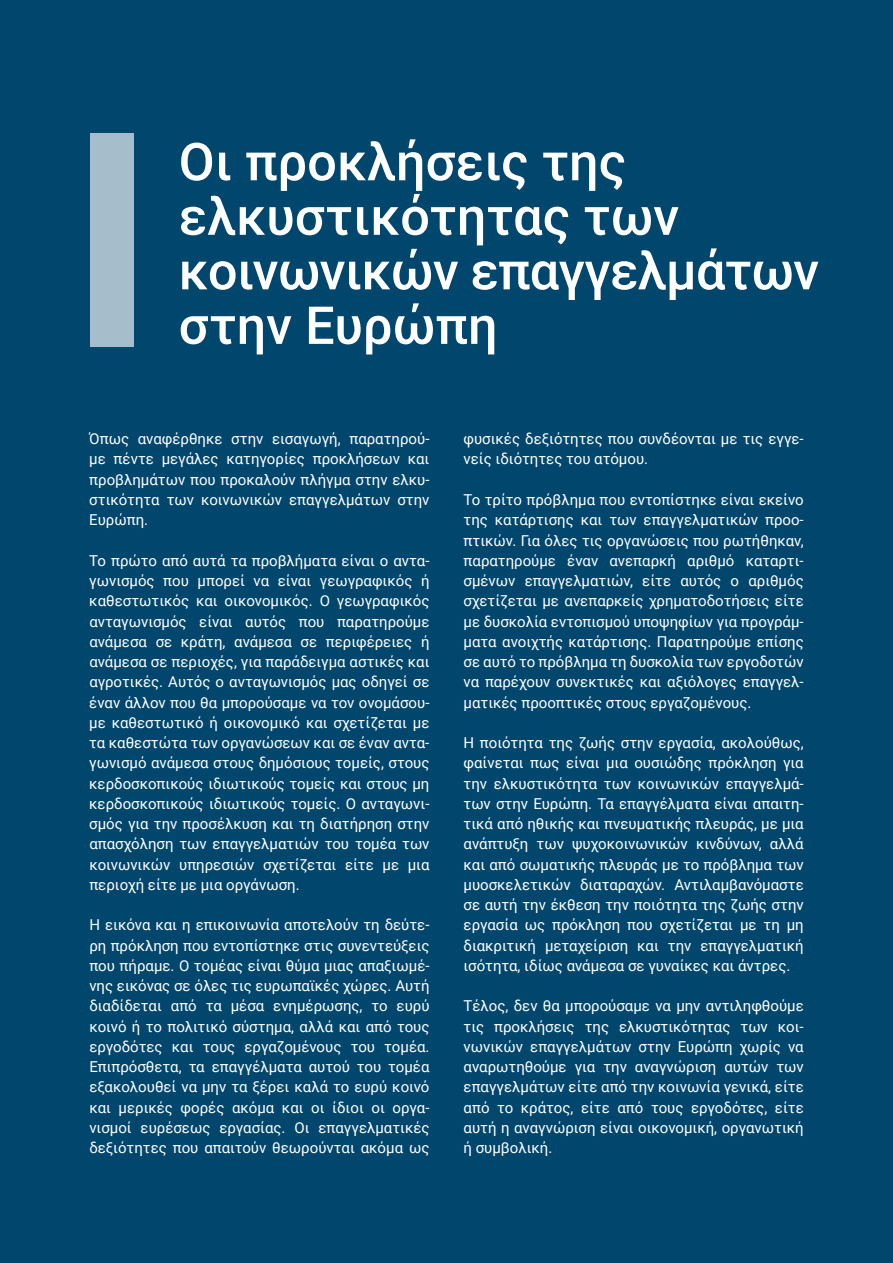
<style>
.page{position:relative;width:893px;height:1263px;background:#00466d}
.page>*{position:absolute;margin:0;border:0;box-sizing:border-box;transform-origin:0 0}
.t1{font:700 300px "Roboto";color:#a6becc}
.t2{font:500 52.35px/54.4px "Roboto";color:#fff}
.t3{font:15px/20.2px "Roboto";color:#fff;text-align:justify}
</style>
<div class="page">
<h1 class="t1" style="left:68px;top:30px;width:89px">I</h1>
<h2 class="t2" style="left:179px;top:132px;width:642px">Οι προκλήσεις της ελκυστικότητας των κοινωνικών επαγγελμάτων</h2>
<h2 class="t2" style="left:179px;top:296px;width:320px">στην Ευρώπη</h2>
<p class="t3" style="left:89px;top:428px;width:342px">Όπως αναφέρθηκε στην εισαγωγή, παρατηρού&shy;με πέντε μεγάλες κατηγορίες προκλήσεων και προβλημάτων που προκαλούν πλήγμα στην ελκυ&shy;στικότητα των κοινωνικών επαγγελμάτων στην Ευρώπη.</p>
<p class="t3" style="left:89px;top:550px;width:342px">Το πρώτο από αυτά τα προβλήματα είναι ο αντα&shy;γωνισμός που μπορεί να είναι γεωγραφικός ή καθεστωτικός και οικονομικός. Ο γεωγραφικός ανταγωνισμός είναι αυτός που παρατηρούμε ανάμεσα σε κράτη, ανάμεσα σε περιφέρειες ή ανάμεσα σε περιοχές, για παράδειγμα αστικές και αγροτικές. Αυτός ο ανταγωνισμός μας οδηγεί σε έναν άλλον που θα μπορούσαμε να τον ονομάσου&shy;με καθεστωτικό ή οικονομικό και σχετίζεται με τα καθεστώτα των οργανώσεων και σε έναν αντα&shy;γωνισμό ανάμεσα στους δημόσιους τομείς, στους κερδοσκοπικούς ιδιωτικούς τομείς και στους μη κερδοσκοπικούς ιδιωτικούς τομείς. Ο ανταγωνι&shy;σμός για την προσέλκυση και τη διατήρηση στην απασχόληση των επαγγελματιών του τομέα των κοινωνικών υπηρεσιών σχετίζεται είτε με μια περιοχή είτε με μια οργάνωση.</p>
<p class="t3" style="left:89px;top:914px;width:342px">Η εικόνα και η επικοινωνία αποτελούν τη δεύτε&shy;ρη πρόκληση που εντοπίστηκε στις συνεντεύξεις που πήραμε. Ο τομέας είναι θύμα μιας απαξιωμέ&shy;νης εικόνας σε όλες τις ευρωπαϊκές χώρες. Αυτή διαδίδεται από τα μέσα ενημέρωσης, το ευρύ κοινό ή το πολιτικό σύστημα, αλλά και από τους εργοδότες και τους εργαζομένους του τομέα.<br>Επιπρόσθετα, τα επαγγέλματα αυτού του τομέα εξακολουθεί να μην τα ξέρει καλά το ευρύ κοινό και μερικές φορές ακόμα και οι ίδιοι οι οργα&shy;νισμοί ευρέσεως εργασίας. Οι επαγγελματικές δεξιότητες που απαιτούν θεωρούνται ακόμα ως</p>
<p class="t3" style="left:464px;top:428px;width:342px">φυσικές δεξιότητες που συνδέονται με τις εγγε&shy;νείς ιδιότητες του ατόμου.</p>
<p class="t3" style="left:464px;top:489px;width:342px">Το τρίτο πρόβλημα που εντοπίστηκε είναι εκείνο της κατάρτισης και των επαγγελματικών προο&shy;πτικών. Για όλες τις οργανώσεις που ρωτήθηκαν, παρατηρούμε έναν ανεπαρκή αριθμό καταρτι&shy;σμένων επαγγελματιών, είτε αυτός ο αριθμός σχετίζεται με ανεπαρκείς χρηματοδοτήσεις είτε με δυσκολία εντοπισμού υποψηφίων για προγράμ&shy;ματα ανοιχτής κατάρτισης. Παρατηρούμε επίσης σε αυτό το πρόβλημα τη δυσκολία των εργοδοτών να παρέχουν συνεκτικές και αξιόλογες επαγγελ&shy;ματικές προοπτικές στους εργαζομένους.</p>
<p class="t3" style="left:464px;top:732px;width:342px">Η ποιότητα της ζωής στην εργασία, ακολούθως, φαίνεται πως είναι μια ουσιώδης πρόκληση για την ελκυστικότητα των κοινωνικών επαγγελμά&shy;των στην Ευρώπη. Τα επαγγέλματα είναι απαιτη&shy;τικά από ηθικής και πνευματικής πλευράς, με μια ανάπτυξη των ψυχοκοινωνικών κινδύνων, αλλά και από σωματικής πλευράς με το πρόβλημα των μυοσκελετικών διαταραχών. Αντιλαμβανόμαστε σε αυτή την έκθεση την ποιότητα της ζωής στην εργασία ως πρόκληση που σχετίζεται με τη μη διακριτική μεταχείριση και την επαγγελματική ισότητα, ιδίως ανάμεσα σε γυναίκες και άντρες.</p>
<p class="t3" style="left:464px;top:995px;width:342px">Τέλος, δεν θα μπορούσαμε να μην αντιληφθούμε τις προκλήσεις της ελκυστικότητας των κοι&shy;νωνικών επαγγελμάτων στην Ευρώπη χωρίς να αναρωτηθούμε για την αναγνώριση αυτών των επαγγελμάτων είτε από την κοινωνία γενικά, είτε από το κράτος, είτε από τους εργοδότες, είτε αυτή η αναγνώριση είναι οικονομική, οργανωτική ή συμβολική.</p>
</div>
